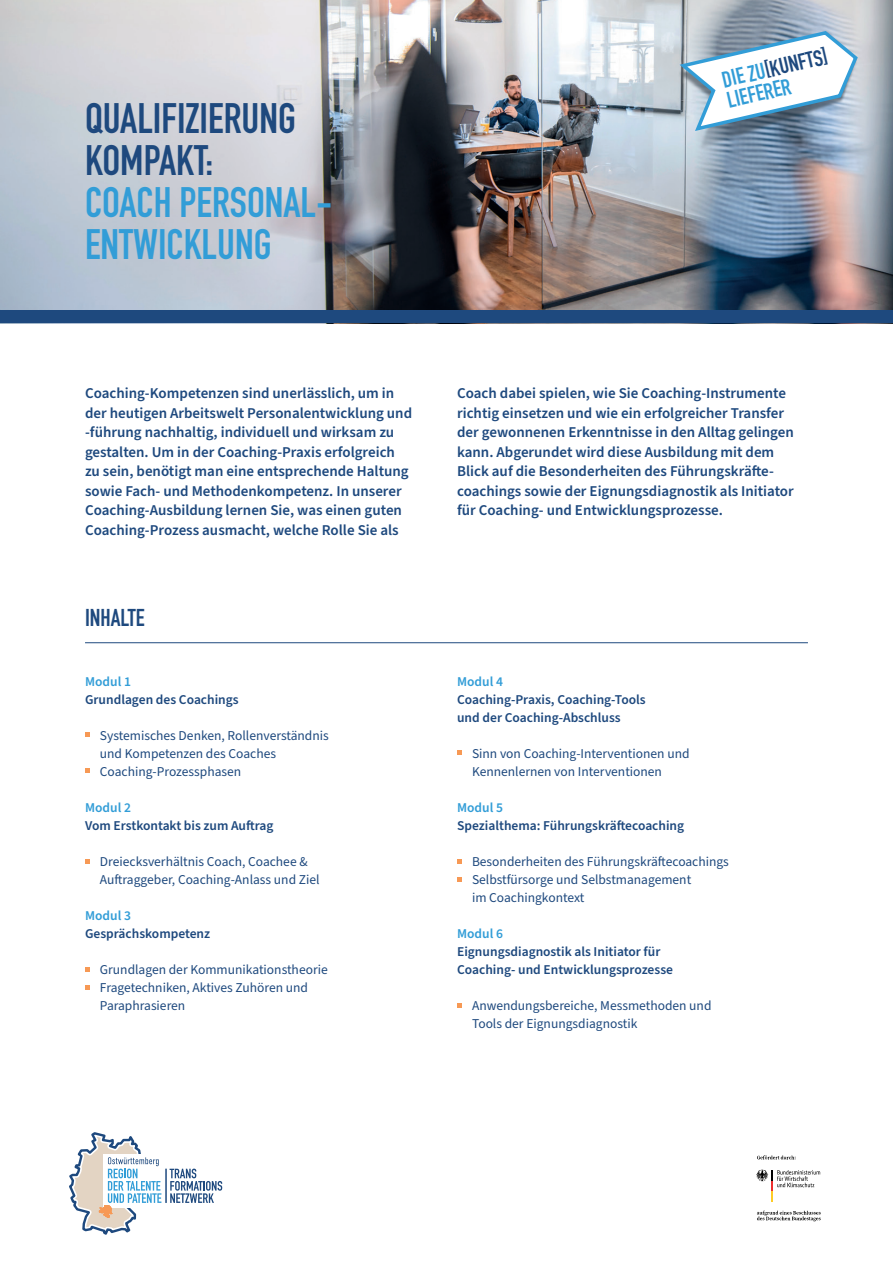
<style>
.page{position:relative;width:893px;height:1263px;background:#fff}
.page>*{position:absolute;margin:0;border:0;box-sizing:border-box;transform-origin:0 0}
.t1{font:42px/42px "DIN Engschrift LT Pro";color:#329dd7}
.t2{font:42px/42px "DIN Engschrift LT Pro";color:#1e497e}
.t3{font:24px "DIN Engschrift LT Pro";color:#1e497e}
.t4{font:22.5px/21px "DIN Engschrift LT Pro";color:#329dd7}
.t5{font:600 15px/19.5px "Source Sans Pro";color:#1e497e}
.t6{font:13.5px/18px "Source Sans Pro";color:#1e497e}
.t7{font:600 13.5px/18px "Source Sans Pro";color:#1e497e}
.t8{font:600 13.5px "Source Sans Pro";color:#329dd7}
.s1{color:#1e497e}
</style>
<div class="page">
<img style="left:0;top:0;width:893px;height:310px">
<svg style="left:756px;top:1170px;width:64px;height:32px"></svg>
<svg style="left:757px;top:1155px;width:39px;height:4px"></svg>
<svg style="left:757px;top:1211px;width:64px;height:10px"></svg>
<svg style="left:170px;top:1168px;width:52px;height:35px"></svg>
<hr style="left:166px;top:1169px;width:1px;height:34px;background:#1e497e">
<svg style="left:69px;top:1132px;width:92px;height:103px"></svg>
<img style="left:669px;top:12px;width:195px;height:141px">
<svg style="left:678px;top:29px;width:182px;height:104px"></svg>
<div style="left:0;top:310px;width:893px;height:13px;background:#1e497e"></div>
<svg style="left:85px;top:733px;width:4px;height:4px"></svg>
<svg style="left:85px;top:769px;width:4px;height:4px"></svg>
<svg style="left:85px;top:859px;width:4px;height:4px"></svg>
<svg style="left:85px;top:967px;width:4px;height:4px"></svg>
<svg style="left:85px;top:985px;width:4px;height:4px"></svg>
<svg style="left:457px;top:751px;width:4px;height:4px"></svg>
<svg style="left:457px;top:859px;width:4px;height:4px"></svg>
<svg style="left:457px;top:877px;width:4px;height:4px"></svg>
<svg style="left:457px;top:1003px;width:4px;height:4px"></svg>
<hr style="left:85px;top:642px;width:723px;height:1px;background:#1e497e">
<h1 class="t2" style="left:85px;top:98px;width:213px">QUALIFIZIERUNG<br>KOMPAKT:</h1>
<h1 class="t1" style="left:85px;top:182px;width:249px">COACH PERSONAL-<br>ENTWICKLUNG</h1>
<h3 class="t4" style="left:720px;top:70px;width:109px;rotate:-13deg">DIE ZU<span class="s1">[KUNFTS]<br></span>LIEFERER</h3>
<p class="t5" style="left:85px;top:384px;width:329px">Coaching-Kompetenzen sind unerlässlich, um in der heutigen Arbeitswelt Personalentwicklung und -führung nachhaltig, individuell und wirksam zu gestalten. Um in der Coaching-Praxis erfolgreich zu sein, benötigt man eine entsprechende Haltung sowie Fach- und Methodenkompetenz. In unserer Coaching-Ausbildung lernen Sie, was einen guten Coaching-Prozess ausmacht, welche Rolle Sie als</p>
<h2 class="t3" style="left:85px;top:603px;width:61px">INHALTE</h2>
<p class="t8" style="left:85px;top:673px;width:47px">Modul 1</p>
<p class="t7" style="left:85px;top:691px;width:155px">Grundlagen des Coachings</p>
<p class="t6" style="left:100px;top:727px;width:230px">Systemisches Denken, Rollenverständnis und Kompetenzen des Coaches<br>Coaching-Prozessphasen</p>
<p class="t8" style="left:85px;top:799px;width:47px">Modul 2</p>
<p class="t7" style="left:85px;top:817px;width:190px">Vom Erstkontakt bis zum Auftrag</p>
<p class="t6" style="left:100px;top:853px;width:221px">Dreiecksverhältnis Coach, Coachee &amp;<br>Auftraggeber, Coaching-Anlass und Ziel</p>
<p class="t8" style="left:85px;top:907px;width:47px">Modul 3</p>
<p class="t7" style="left:85px;top:925px;width:127px">Gesprächskompetenz</p>
<p class="t6" style="left:100px;top:961px;width:229px">Grundlagen der Kommunikationstheorie<br>Fragetechniken, Aktives Zuhören und<br>Paraphrasieren</p>
<p class="t5" style="left:457px;top:384px;width:338px">Coach dabei spielen, wie Sie Coaching-Instrumente richtig einsetzen und wie ein erfolgreicher Transfer der gewonnenen Erkenntnisse in den Alltag gelingen kann. Abgerundet wird diese Ausbildung mit dem Blick auf die Besonderheiten des Führungskräfte&shy;coachings sowie der Eignungsdiagnostik als Initiator für Coaching- und Entwicklungsprozesse.</p>
<p class="t8" style="left:457px;top:673px;width:47px">Modul 4</p>
<p class="t7" style="left:457px;top:691px;width:190px">Coaching-Praxis, Coaching-Tools und der Coaching-Abschluss</p>
<p class="t6" style="left:472px;top:745px;width:219px">Sinn von Coaching-Interventionen und<br>Kennenlernen von Interventionen</p>
<p class="t8" style="left:457px;top:799px;width:47px">Modul 5</p>
<p class="t7" style="left:457px;top:817px;width:229px">Spezialthema: Führungskräftecoaching</p>
<p class="t6" style="left:472px;top:853px;width:258px">Besonderheiten des Führungskräftecoachings<br>Selbstfürsorge und Selbstmanagement<br>im Coachingkontext</p>
<p class="t8" style="left:457px;top:925px;width:47px">Modul 6</p>
<p class="t7" style="left:457px;top:943px;width:217px">Eignungsdiagnostik als Initiator für<br>Coaching- und Entwicklungsprozesse</p>
<p class="t6" style="left:472px;top:997px;width:241px">Anwendungsbereiche, Messmethoden und<br>Tools der Eignungsdiagnostik</p>
</div>
